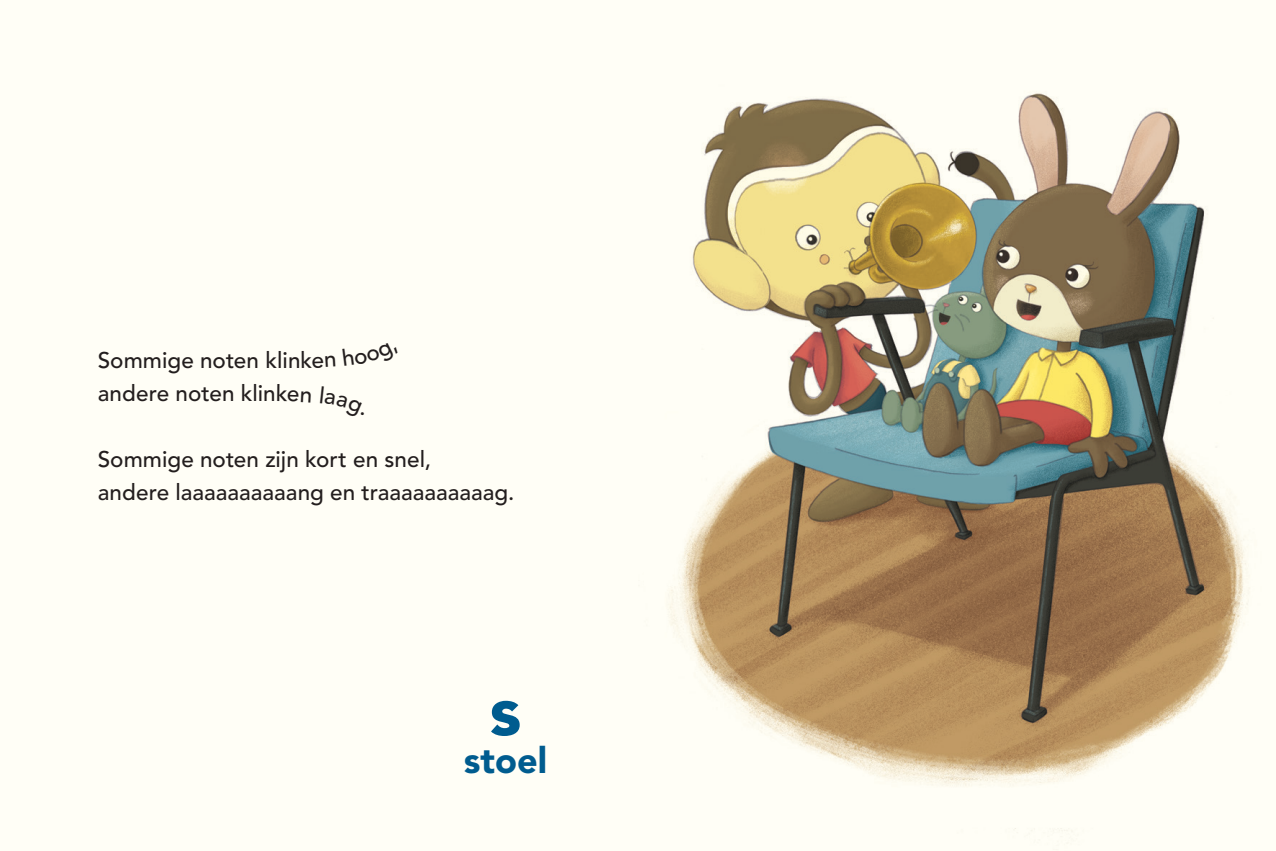
<style>
.page{position:relative;width:1276px;height:851px;background:#fff}
.page>*{position:absolute;margin:0;border:0;box-sizing:border-box;transform-origin:0 0}
.t1{font:900 69px "Avenir LT";color:#005d95}
.t2{font:900 36px "Avenir LT";color:#005d95}
.t3{font:500 22.5px/33px "Avenir LT";color:#231f20}
</style>
<div class="page">
<svg style="left:638px;top:85px;width:624px;height:765px"></svg>
<p class="t3" style="left:98px;top:344px;width:204px">Sommige noten klin andere noten klin</p>
<p class="t3" style="left:98px;top:443px;width:418px">Sommige noten zijn kort en snel,<br>andere laaaaaaaaaang en traaaaaaaaaag.</p>
<h1 class="t1" style="left:489px;top:669px;width:33px">s</h1>
<h2 class="t2" style="left:464px;top:738px;width:85px">stoel</h2>
</div>
